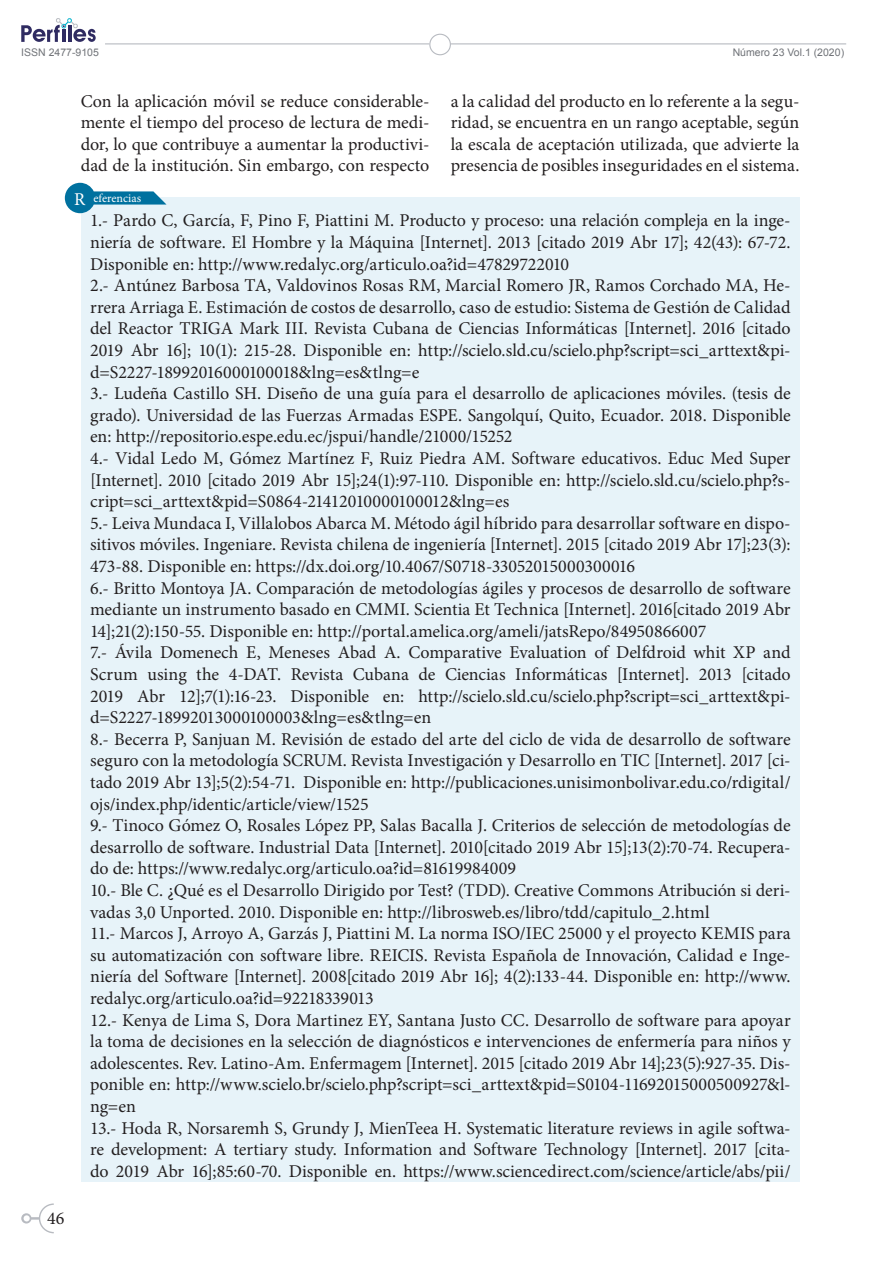
<style>
.page{position:relative;width:893px;height:1263px;background:#fff}
.page>*{position:absolute;margin:0;border:0;box-sizing:border-box;transform-origin:0 0}
.TEXTOS{font:18px/21.6px "Minion Pro";letter-spacing:-.005em;color:#231f20;text-align:justify}
.t1{font:18px "Minion Pro";color:#fff}
.t2{font:12px "Minion Pro";color:#fff}
.t3{font:10.5px "Arial";color:#707378}
</style>
<div class="page">
<svg style="left:21px;top:1203px;width:33px;height:30px"></svg>
<hr style="left:105px;top:43px;width:324px;height:1px;background:#b8bbc1">
<hr style="left:451px;top:43px;width:395px;height:1px;background:#b8bbc1">
<div style="left:429px;top:34px;width:22px;height:21px;border:1px solid #b8bbc1;border-radius:50%"></div>
<svg style="left:21px;top:18px;width:75px;height:24px"></svg>
<div style="left:81px;top:198px;width:718px;height:984px;background:#e7f3f9"></div>
<svg style="left:65px;top:183px;width:102px;height:30px"></svg>
<p class="t3" style="left:21px;top:45px;width:79px">ISSN 2477-9105</p>
<p class="t3" style="left:733px;top:45px;width:113px">Número 23 Vol.1 (2020)</p>
<p class="TEXTOS" style="left:81px;top:90px;width:350px">Con la aplicación móvil se reduce considerable&shy;mente el tiempo del proceso de lectura de medi&shy;dor, lo que contribuye a aumentar la productivi&shy;dad de la institución. Sin embargo, con respecto</p>
<p class="TEXTOS" style="left:451px;top:90px;width:350px">a la calidad del producto en lo referente a la segu&shy;ridad, se encuentra en un rango aceptable, según la escala de aceptación utilizada, que advierte la presencia de posibles inseguridades en el sistema.</p>
<p class="t1" style="left:74px;top:187px;width:13px">R</p>
<p class="t2" style="left:94px;top:190px;width:49px">eferencias</p>
<p class="TEXTOS" style="left:90px;top:210px;width:702px">1.- Pardo C, García, F, Pino F, Piattini M. Producto y proceso: una relación compleja en la inge&shy;niería de software. El Hombre y la Máquina [Internet]. 2013 [citado 2019 Abr 17]; 42(43): 67-72.<br>Disponible en: http://www.redalyc.org/articulo.oa?id=47829722010</p>
<p class="TEXTOS" style="left:90px;top:275px;width:702px">2.- Antúnez Barbosa TA, Valdovinos Rosas RM, Marcial Romero JR, Ramos Corchado MA, He&shy;rrera Arriaga E. Estimación de costos de desarrollo, caso de estudio: Sistema de Gestión de Calidad del Reactor TRIGA Mark III. Revista Cubana de Ciencias Informáticas [Internet]. 2016 [citado 2019 Abr 16]; 10(1): 215-28. Disponible en: http://scielo.sld.cu/scielo.php?script=sci_arttext&amp;pi&shy;d=S2227-18992016000100018&amp;lng=es&amp;tlng=e</p>
<p class="TEXTOS" style="left:90px;top:383px;width:702px">3.- Ludeña Castillo SH. Diseño de una guía para el desarrollo de aplicaciones móviles. (tesis de grado). Universidad de las Fuerzas Armadas ESPE. Sangolquí, Quito, Ecuador. 2018. Disponible en: http://repositorio.espe.edu.ec/jspui/handle/21000/15252</p>
<p class="TEXTOS" style="left:90px;top:447px;width:702px">4.- Vidal Ledo M, Gómez Martínez F, Ruiz Piedra AM. Software educativos. Educ Med Super [Internet]. 2010 [citado 2019 Abr 15];24(1):97-110. Disponible en: http://scielo.sld.cu/scielo.php?s&shy;cript=sci_arttext&amp;pid=S0864-21412010000100012&amp;lng=es</p>
<p class="TEXTOS" style="left:90px;top:512px;width:702px">5.- Leiva Mundaca I, Villalobos Abarca M. Método ágil híbrido para desarrollar software en dispo&shy;sitivos móviles. Ingeniare. Revista chilena de ingeniería [Internet]. 2015 [citado 2019 Abr 17];23(3):<br>473-88. Disponible en: https://dx.doi.org/10.4067/S0718-33052015000300016</p>
<p class="TEXTOS" style="left:90px;top:577px;width:702px">6.- Britto Montoya JA. Comparación de metodologías ágiles y procesos de desarrollo de software mediante un instrumento basado en CMMI. Scientia Et Technica [Internet]. 2016[citado 2019 Abr 14];21(2):150-55. Disponible en: http://portal.amelica.org/ameli/jatsRepo/84950866007</p>
<p class="TEXTOS" style="left:90px;top:642px;width:702px">7.- Ávila Domenech E, Meneses Abad A. Comparative Evaluation of Delfdroid whit XP and Scrum using the 4-DAT. Revista Cubana de Ciencias Informáticas [Internet]. 2013 [citado 2019 Abr 12];7(1):16-23. Disponible en: http://scielo.sld.cu/scielo.php?script=sci_arttext&amp;pi&shy;d=S2227-18992013000100003&amp;lng=es&amp;tlng=en</p>
<p class="TEXTOS" style="left:90px;top:728px;width:702px">8.- Becerra P, Sanjuan M. Revisión de estado del arte del ciclo de vida de desarrollo de software seguro con la metodología SCRUM. Revista Investigación y Desarrollo en TIC [Internet]. 2017 [ci&shy;tado 2019 Abr 13];5(2):54-71. Disponible en: http://publicaciones.unisimonbolivar.edu.co/rdigital/ ojs/index.php/identic/article/view/1525</p>
<p class="TEXTOS" style="left:90px;top:815px;width:702px">9.- Tinoco Gómez O, Rosales López PP, Salas Bacalla J. Criterios de selección de metodologías de desarrollo de software. Industrial Data [Internet]. 2010[citado 2019 Abr 15];13(2):70-74. Recupera&shy;do de: https://www.redalyc.org/articulo.oa?id=81619984009</p>
<p class="TEXTOS" style="left:90px;top:879px;width:702px">10.- Ble C. ¿Qué es el Desarrollo Dirigido por Test? (TDD). Creative Commons Atribución si deri&shy;vadas 3,0 Unported. 2010. Disponible en: http://librosweb.es/libro/tdd/capitulo_2.html</p>
<p class="TEXTOS" style="left:90px;top:923px;width:702px">11.- Marcos J, Arroyo A, Garzás J, Piattini M. La norma ISO/IEC 25000 y el proyecto KEMIS para su automatización con software libre. REICIS. Revista Española de Innovación, Calidad e Inge&shy;niería del Software [Internet]. 2008[citado 2019 Abr 16]; 4(2):133-44. Disponible en: http://www. redalyc.org/articulo.oa?id=92218339013</p>
<p class="TEXTOS" style="left:90px;top:1009px;width:702px">12.- Kenya de Lima S, Dora Martinez EY, Santana Justo CC. Desarrollo de software para apoyar la toma de decisiones en la selección de diagnósticos e intervenciones de enfermería para niños y adolescentes. Rev. Latino-Am. Enfermagem [Internet]. 2015 [citado 2019 Abr 14];23(5):927-35. Dis&shy;ponible en: http://www.scielo.br/scielo.php?script=sci_arttext&amp;pid=S0104-11692015000500927&amp;l&shy;ng=en</p>
<p class="TEXTOS" style="left:90px;top:1117px;width:702px">13.- Hoda R, Norsaremh S, Grundy J, MienTeea H. Systematic literature reviews in agile softwa&shy;re development: A tertiary study. Information and Software Technology [Internet]. 2017 [cita&shy;do 2019 Abr 16];85:60-70. Disponible en. https://www.sciencedirect.com/science/article/abs/pii/</p>
<p class="TEXTOS" style="left:47px;top:1208px;width:19px">46</p>
</div>
